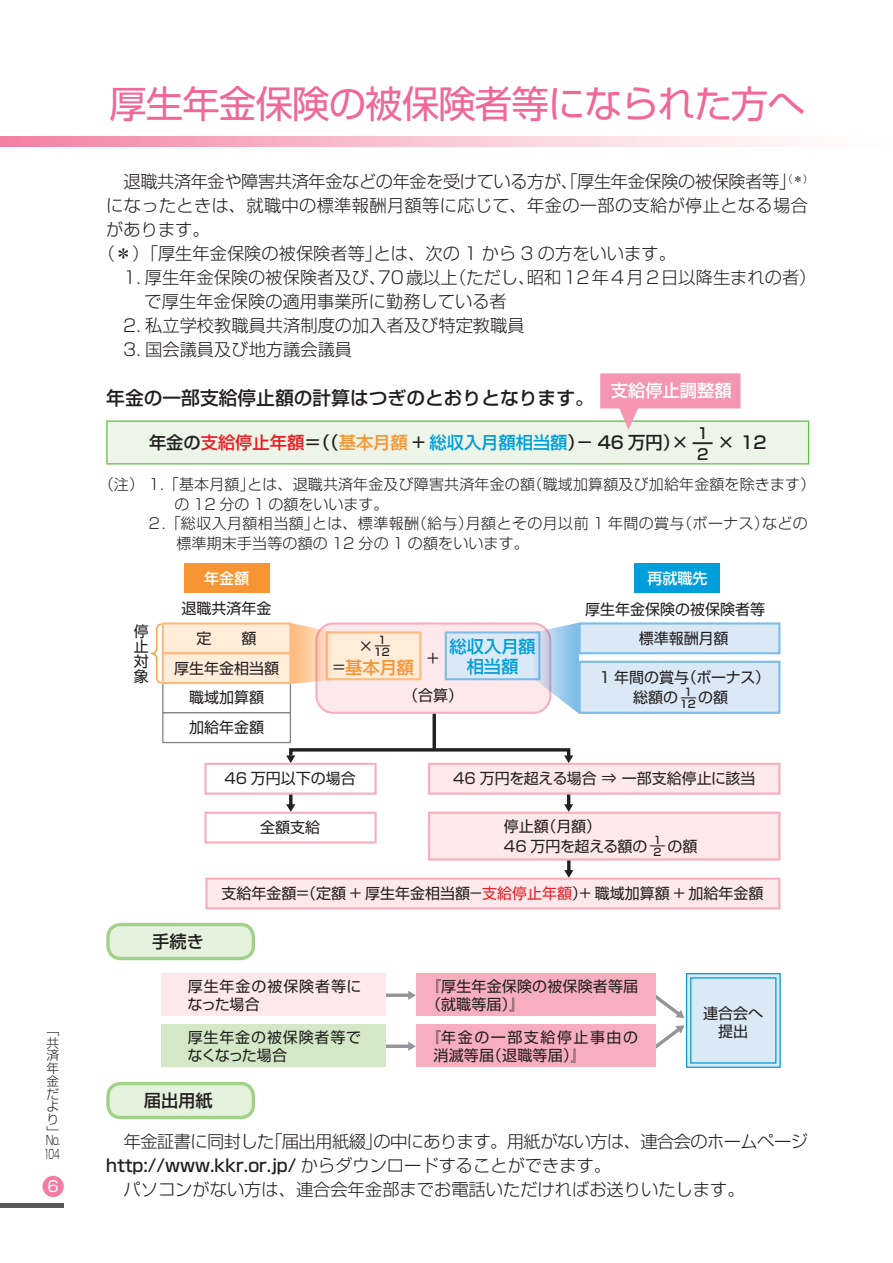
<style>
.page{position:relative;width:893px;height:1263px;background:#fff}
.page>*{position:absolute;margin:0;border:0;box-sizing:border-box;transform-origin:0 0}
.t1{font:37.5px "Shin Go Pr 5 Regular 90 pv RKSJ H";letter-spacing:-.025em;color:#f06798}
.t2{font:18.75px "Shin Go Pr 5 Medium 90 pv RKSJ H";color:#231f20}
.t3{font:17.25px/24px "Shin Go Pr 5 Light 90 pv RKSJ H";color:#231f20}
.t4{font:17.25px "Shin Go Pr 5 Medium 90 pv RKSJ H";color:#231f20}
.t5{font:17.25px "Shin Go Pr 5 Light 90 pv RKSJ H";letter-spacing:-.025em;color:#231f20}
.t6{font:17.25px "Shin Go Pr 5 Light 90 pv RKSJ H";letter-spacing:-.03em;color:#231f20}
.t7{font:17.25px "Shin Go Pr 5 Light 90 pv RKSJ H";letter-spacing:.02em;color:#231f20}
.t8{font:17.25px "Shin Go Pr 5 Medium 90 pv RKSJ H";color:#009edb}
.t9{font:17.25px "Shin Go Pr 5 Medium 90 pv RKSJ H";color:#fff}
.t10{font:17.25px "Shin Go Pr 5 Medium 90 pv RKSJ H";color:#f79433}
.t11{font:15px/15px "Shin Go Pr 5 Regular 90 pv RKSJ H";color:#231f20}
.t12{font:15px "Shin Go Pr 5 Light 90 pv RKSJ H";letter-spacing:.01em;color:#231f20}
.t13{font:15px/18px "Shin Go Pr 5 Regular 90 pv RKSJ H";letter-spacing:.105em;color:#231f20}
.t14{font:15px/18px "Shin Go Pr 5 Regular 90 pv RKSJ H";letter-spacing:.055em;color:#231f20}
.t15{font:15px/18px "Shin Go Pr 5 Regular 90 pv RKSJ H";letter-spacing:.06em;color:#231f20}
.t16{font:15px "Shin Go Pr 5 Medium 90 pv RKSJ H";color:#fff}
.t17{font:15px "Shin Go Pr 5 Medium 90 pv RKSJ H";color:#231f20}
.t18{font:15px "Shin Go Pr 5 Medium 90 pv RKSJ H";color:#231f20;scale:1.5 1}
.t19{font:14.85px "Shin Go Pr 5 Regular 90 pv RKSJ H";color:#fff}
.t20{font:12.75px/12.8px "Shin Go Pr 5 Light 90 pv RKSJ H";color:#231f20}
.t21{font:12.75px "Shin Go Pr 5 Light 90 pv RKSJ H";color:#231f20;scale:.75 1}
.t22{font:12.75px "Shin Go Pr 5 Light 90 pv RKSJ H";color:#231f20;scale:.6 1}
.t23{font:10.5px "Shin Go Pr 5 Medium 90 pv RKSJ H";color:#231f20}
.t24{font:10.5px "Shin Go Pr 5 Medium 90 pv RKSJ H";color:#231f20;scale:2 1}
.s1{color:#ed1c24}
.s2{color:#f79433}
.s3{color:#009edb}
.s4{font-family:"Shin Go Pr 5 Regular 90 pv RKSJ H";font-size:15px;color:#231f20}
.s5{font-family:"Shin Go Pr 5 Light 90 pv RKSJ H"}
</style>
<div class="page">
<div style="left:0;top:1203px;width:64px;height:5px;background:#58595b"></div>
<div style="left:43px;top:1176px;width:21px;height:21px;background:#f27ca2;border-radius:50%"></div>
<svg style="left:0;top:136px;width:787px;height:11px;background:#f8bfcf"></svg>
<div style="left:107px;top:421px;width:702px;height:43px;background:#ecf5e7"></div>
<hr style="left:106px;top:420px;width:703px;height:2px;background:#62bb46">
<hr style="left:106px;top:422px;width:2px;height:41px;background:#62bb46">
<hr style="left:808px;top:422px;width:1px;height:41px;background:#62bb46">
<hr style="left:106px;top:463px;width:703px;height:1px;background:#62bb46">
<svg style="left:600px;top:373px;width:140px;height:57px"></svg>
<div style="left:108px;top:1083px;width:145px;height:34px;background:#e5f2de;border-radius:13px"></div>
<div style="left:106px;top:1082px;width:149px;height:37px;border:3px solid #a2d28a;border-radius:13px"></div>
<hr style="left:433px;top:712px;width:3px;height:38px;background:#231f20">
<hr style="left:567px;top:793px;width:3px;height:14px;background:#231f20">
<hr style="left:289px;top:793px;width:3px;height:14px;background:#231f20">
<svg style="left:567px;top:860px;width:4px;height:10px"></svg>
<svg style="left:286px;top:746px;width:287px;height:17px"></svg>
<svg style="left:286px;top:804px;width:9px;height:8px"></svg>
<svg style="left:564px;top:804px;width:9px;height:8px"></svg>
<svg style="left:564px;top:870px;width:9px;height:7px"></svg>
<div style="left:162px;top:712px;width:129px;height:31px;border:1px solid #808285"></div>
<div style="left:206px;top:879px;width:573px;height:29px;background:#fde9eb"></div>
<div style="left:205px;top:877px;width:575px;height:32px;border:2px solid #f7aebf"></div>
<div style="left:184px;top:563px;width:85px;height:30px;background:#f79433"></div>
<div style="left:635px;top:563px;width:85px;height:30px;background:#009edb"></div>
<div style="left:429px;top:764px;width:350px;height:30px;background:#fde9eb"></div>
<div style="left:428px;top:763px;width:352px;height:32px;border:2px solid #f7aebf"></div>
<div style="left:204px;top:763px;width:173px;height:32px;border:2px solid #f7aebf"></div>
<div style="left:204px;top:812px;width:173px;height:31px;border:2px solid #f7aebf"></div>
<div style="left:429px;top:813px;width:350px;height:46px;background:#fde9eb"></div>
<div style="left:428px;top:812px;width:352px;height:48px;border:2px solid #f7aebf"></div>
<svg style="left:151px;top:622px;width:428px;height:92px"></svg>
<div style="left:163px;top:623px;width:127px;height:30px;background:#ffecd9"></div>
<div style="left:162px;top:622px;width:129px;height:32px;border:2px solid #fcbb7f"></div>
<div style="left:163px;top:653px;width:127px;height:30px;background:#ffecd9"></div>
<div style="left:162px;top:652px;width:129px;height:32px;border:2px solid #fcbb7f"></div>
<div style="left:580px;top:623px;width:199px;height:30px;background:#dbe9f7"></div>
<div style="left:578px;top:622px;width:202px;height:32px;border:2px solid #7dbce7"></div>
<div style="left:580px;top:662px;width:199px;height:51px;background:#dbe9f7"></div>
<div style="left:578px;top:661px;width:202px;height:53px;border:2px solid #7dbce7"></div>
<svg style="left:386px;top:993px;width:22px;height:4px"></svg>
<svg style="left:408px;top:991px;width:8px;height:9px"></svg>
<svg style="left:386px;top:1044px;width:22px;height:4px"></svg>
<svg style="left:408px;top:1042px;width:8px;height:9px"></svg>
<svg style="left:643px;top:995px;width:41px;height:54px"></svg>
<div style="left:162px;top:974px;width:224px;height:42px;background:#fde9eb"></div>
<div style="left:162px;top:1025px;width:224px;height:42px;background:#d2e8c7"></div>
<div style="left:687px;top:974px;width:93px;height:93px;background:linear-gradient(to right,#dbe9f7,#dbe9f7)"></div>
<div style="left:686px;top:973px;width:95px;height:95px;border:1px solid #009edb"></div>
<div style="left:691px;top:978px;width:85px;height:85px;background:#dbe9f7"></div>
<div style="left:690px;top:977px;width:86px;height:86px;border:1px solid #009edb"></div>
<div style="left:416px;top:974px;width:240px;height:42px;background:#f7aebf"></div>
<div style="left:416px;top:1025px;width:240px;height:42px;background:#f7aebf"></div>
<div style="left:108px;top:924px;width:145px;height:34px;background:#e5f2de;border-radius:13px"></div>
<div style="left:106px;top:923px;width:149px;height:37px;border:3px solid #a2d28a;border-radius:13px"></div>
<p class="t20" style="left:46px;top:1025px;width:14px">「共済年金だより」</p>
<p class="t21" style="left:46px;top:1135px;width:21px">No.</p>
<p class="t19" style="left:47px;top:1181px;width:13px">6</p>
<p class="t22" style="left:44px;top:1149px;width:28px">104</p>
<h1 class="t1" style="left:109px;top:90px;width:697px">厚生年金保険の被保険者等になられた方へ</h1>
<p class="t5" style="left:106px;top:175px;width:708px">　退職共済年金や障害共済年金などの年金を受けている方が、「厚生年金保険の被保険者等」<sup>（＊）</sup></p>
<p class="t7" style="left:106px;top:199px;width:703px">になったときは、就職中の標準報酬月額等に応じて、年金の一部の支給が停止となる場合</p>
<p class="t3" style="left:106px;top:220px;width:105px">があります。</p>
<p class="t3" style="left:98px;top:244px;width:580px">（＊）「厚生年金保険の被保険者等」とは、次の 1 から 3 の方をいいます。</p>
<p class="t3" style="left:145px;top:268px;width:673px;text-indent:-21px">1. 厚生年金保険の被保険者及び、70歳以上（ただし、昭和12年4月2日以降生まれの者）で厚生年金保険の適用事業所に勤務している者</p>
<p class="t3" style="left:123px;top:316px;width:403px">2. 私立学校教職員共済制度の加入者及び特定教職員</p>
<p class="t3" style="left:123px;top:340px;width:230px">3. 国会議員及び地方議会議員</p>
<p class="t2" style="left:106px;top:391px;width:489px">年金の一部支給停止額の計算はつぎのとおりとなります。</p>
<p class="t4" style="left:149px;top:436px;width:619px">年金の<span class="s1">支給停止年額</span>＝（（<span class="s2">基本月額</span> + <span class="s3">総収入月額相当額</span>）－ 46 万円）×　 × 12</p>
<p class="t12" style="left:99px;top:479px;width:718px">（注） 1.「基本月額」とは、退職共済年金及び障害共済年金の額（職域加算額及び加給年金額を除きます）</p>
<p class="t12" style="left:174px;top:499px;width:216px">の 12 分の 1 の額をいいます。</p>
<p class="t12" style="left:147px;top:518px;width:663px">２.「総収入月額相当額」とは、標準報酬（給与）月額とその月以前 1 年間の賞与（ボーナス）などの</p>
<p class="t12" style="left:176px;top:538px;width:354px">標準期末手当等の額の 12 分の 1 の額をいいます。</p>
<p class="t9" style="left:611px;top:384px;width:122px">支給停止調整額</p>
<p class="t17" style="left:697px;top:427px;width:13px">1</p>
<p class="t18" style="left:691px;top:438px;width:16px">ー</p>
<p class="t17" style="left:697px;top:448px;width:13px">2</p>
<p class="t16" style="left:204px;top:573px;width:46px">年金額</p>
<p class="t16" style="left:647px;top:573px;width:61px">再就職先</p>
<p class="t11" style="left:134px;top:625px;width:16px;text-align:justify">停止対象</p>
<p class="t11" style="left:182px;top:603px;width:92px">退職共済年金</p>
<p class="t11" style="left:585px;top:603px;width:181px">厚生年金保険の被保険者等</p>
<p class="t11" style="left:197px;top:632px;width:61px">定　　額</p>
<p class="t23" style="left:378px;top:636px;width:9px">1</p>
<p class="t8" style="left:450px;top:640px;width:87px">総収入月額</p>
<p class="t11" style="left:358px;top:641px;width:29px">×　</p>
<p class="t10" style="left:332px;top:661px;width:84px"><span class="s4">＝</span>基本月額</p>
<p class="t24" style="left:372px;top:642px;width:12px">－</p>
<p class="t23" style="left:374px;top:648px;width:17px">12</p>
<p class="t11" style="left:425px;top:653px;width:16px">＋</p>
<p class="t11" style="left:403px;top:690px;width:61px">（合算）</p>
<p class="t11" style="left:174px;top:663px;width:106px">厚生年金相当額</p>
<p class="t8" style="left:467px;top:660px;width:53px">相当額</p>
<p class="t11" style="left:189px;top:685px;width:76px;line-height:29.7px">職域加算額加給年金額</p>
<p class="t11" style="left:639px;top:633px;width:91px">標準報酬月額</p>
<p class="t11" style="left:599px;top:670px;width:172px;line-height:19.5px;text-align:center">1 年間の賞与（ボーナス）総額の　 の額</p>
<p class="t23" style="left:684px;top:688px;width:9px">1</p>
<p class="t24" style="left:678px;top:694px;width:12px">－</p>
<p class="t23" style="left:680px;top:700px;width:17px">12</p>
<p class="t11" style="left:224px;top:773px;width:133px">46 万円以下の場合</p>
<p class="t11" style="left:453px;top:773px;width:304px">46 万円を超える場合 ⇒ 一部支給停止に該当</p>
<p class="t11" style="left:504px;top:819px;width:195px;line-height:19.5px">停止額（月額）<br>46 万円を超える額の　 の額</p>
<p class="t11" style="left:260px;top:822px;width:61px">全額支給</p>
<p class="t23" style="left:653px;top:836px;width:9px">1</p>
<p class="t24" style="left:647px;top:842px;width:12px">－</p>
<p class="t23" style="left:653px;top:848px;width:9px">2</p>
<p class="t11" style="left:221px;top:888px;width:544px">支給年金額＝（定額 + 厚生年金相当額－<span class="s1">支給停止年額</span>）+ 職域加算額 + 加給年金額</p>
<p class="t4" style="left:152px;top:935px;width:53px">手続き</p>
<p class="t15" style="left:188px;top:979px;width:175px">厚生年金の被保険者等になった場合</p>
<p class="t11" style="left:426px;top:979px;width:214px;line-height:18px">『厚生年金保険の被保険者等届（就職等届）』</p>
<p class="t14" style="left:188px;top:1030px;width:175px">厚生年金の被保険者等でなくなった場合</p>
<p class="t13" style="left:433px;top:1030px;width:206px;text-indent:-8px">『年金の一部支給停止事由の消滅等届（退職等届）』</p>
<p class="t4" style="left:144px;top:1094px;width:70px">届出用紙</p>
<p class="t11" style="left:703px;top:1006px;width:61px;line-height:18px;text-align:center">連合会へ提出</p>
<p class="t6" style="left:106px;top:1135px;width:703px">　年金証書に同封した「届出用紙綴」の中にあります。用紙がない方は、連合会のホームページ</p>
<p class="t4" style="left:106px;top:1159px;width:506px">http://www.kkr.or.jp/ <span class="s5">からダウンロードすることができます。</span></p>
<p class="t3" style="left:106px;top:1179px;width:640px">　パソコンがない方は、連合会年金部までお電話いただければお送りいたします。</p>
</div>
